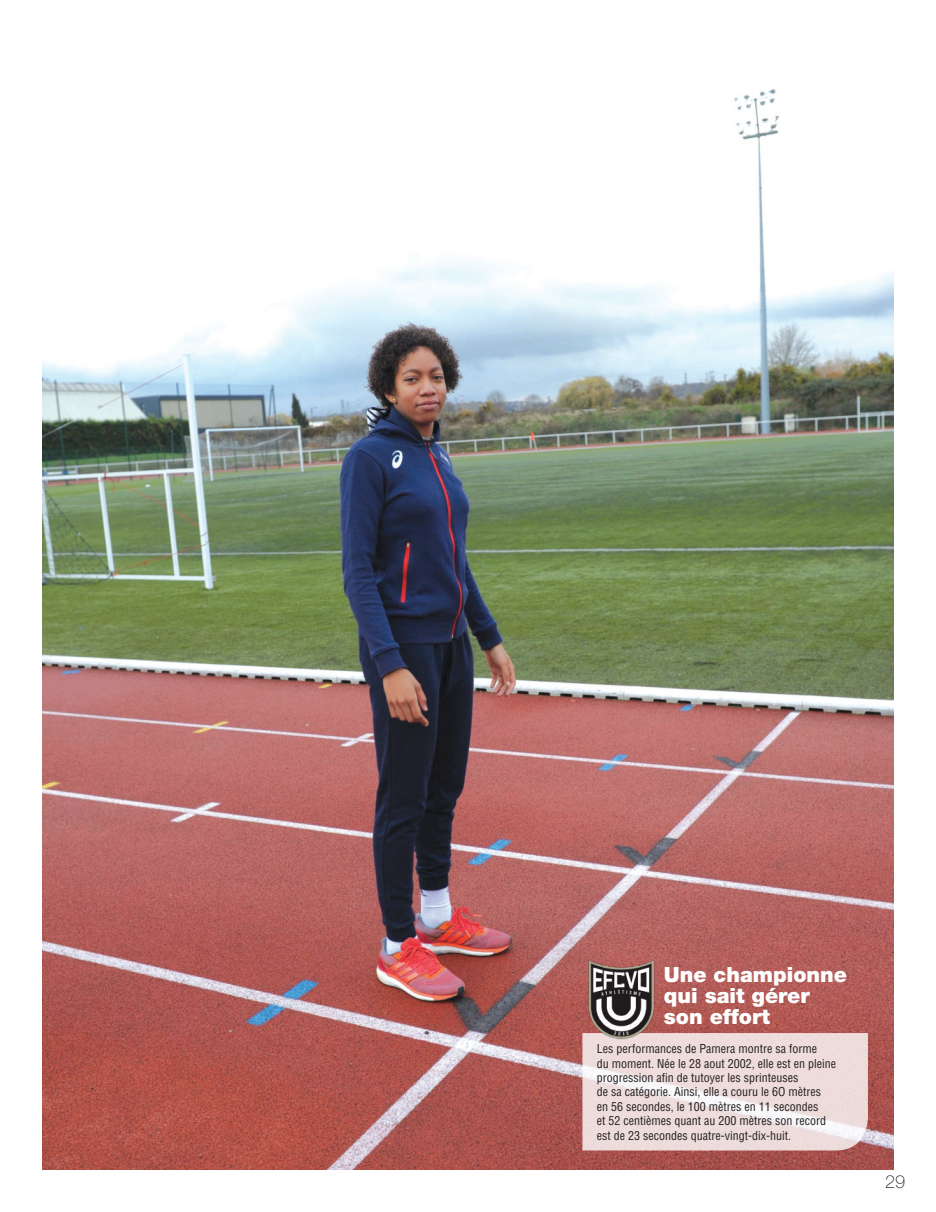
<style>
.page{position:relative;width:936px;height:1212px;background:#fff}
.page>*{position:absolute;margin:0;border:0;box-sizing:border-box;transform-origin:0 0}
.t1{font:900 21px/21px "Helvetica Neue";color:#fff}
.t2{font:100 18px "Helvetica Neue";color:#231f20}
.t3{font:condensed 12px/14.5px "Helvetica";color:#231f20}
</style>
<div class="page">
<img style="left:43px;top:89px;width:850px;height:1080px">
<svg style="left:582px;top:1033px;width:286px;height:117px;background:#eededd"></svg>
<img style="left:584px;top:958px;width:73px;height:85px">
<h1 class="t1" style="left:663px;top:965px;width:185px">Une championne qui sait gérer son effort</h1>
<p class="t3" style="left:596px;top:1042px;width:241px">Les performances de Pamera montre sa forme<br>du moment. Née le 28 aout 2002, elle est en pleine progression afin de tutoyer les sprinteuses<br>de sa catégorie. Ainsi, elle a couru le 6O mètres<br>en 56 secondes, le 100 mètres en 11 secondes<br>et 52 centièmes quant au 200 mètres son record est de 23 secondes quatre-vingt-dix-huit.</p>
<h2 class="t2" style="left:885px;top:1175px;width:22px">29</h2>
</div>
